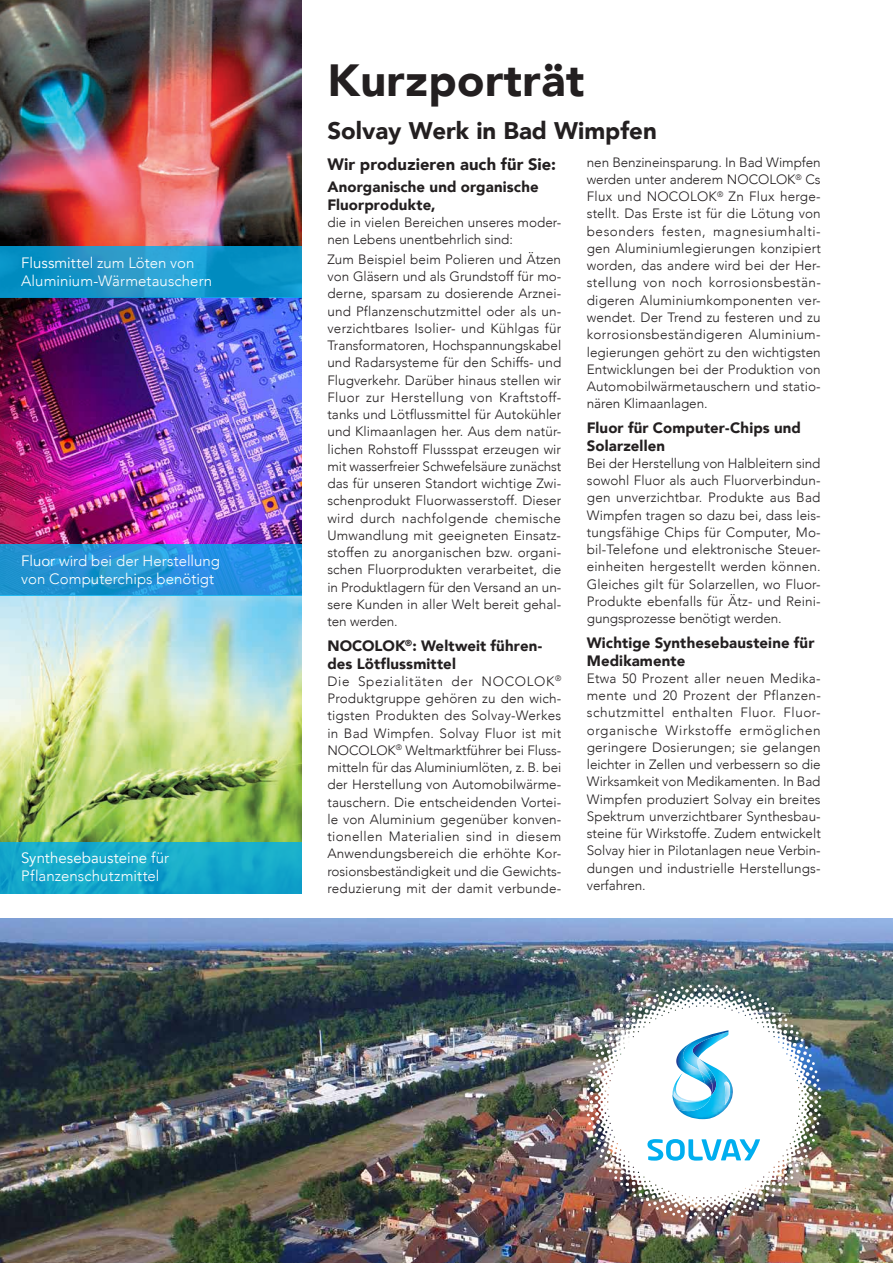
<style>
.page{position:relative;width:893px;height:1263px;background:#fff}
.page>*{position:absolute;margin:0;border:0;box-sizing:border-box;transform-origin:0 0}
.t1{font:900 45px "Avenir";letter-spacing:.01em;color:#231f20}
.t2{font:900 24px "Avenir";color:#231f20}
.t3{font:900 16.5px "Avenir";letter-spacing:.005em;color:#231f20}
.t4{font:900 15px/18px "Avenir";letter-spacing:.01em;color:#231f20}
.t5{font:300 15px/18px "Avenir";letter-spacing:.005em;color:#fff}
.t6{font:300 13.5px/17.2px "Avenir";color:#231f20;text-align:justify}
.s1{font-weight:400}
</style>
<div class="page">
<img style="left:0;top:918px;width:893px;height:345px">
<img style="left:0;top:0;width:302px;height:842px">
<svg style="left:0;top:544px;width:302px;height:51px;background:#2493da"></svg>
<svg style="left:0;top:842px;width:302px;height:51px;background:#15a8ca"></svg>
<svg style="left:0;top:247px;width:302px;height:51px;background:#1596c9"></svg>
<img style="left:586px;top:984px;width:235px;height:235px">
<svg style="left:647px;top:1139px;width:113px;height:22px"></svg>
<svg style="left:672px;top:1030px;width:62px;height:89px"></svg>
<img style="left:677px;top:1058px;width:57px;height:61px">
<img style="left:672px;top:1094px;width:39px;height:17px">
<img style="left:724px;top:1082px;width:8px;height:23px">
<p class="t5" style="left:21px;top:254px;width:192px"><span class="s1">Flussmittel</span> zum Löten von<br>Aluminium-Wärmetauschern</p>
<p class="t5" style="left:21px;top:551px;width:200px"><span class="s1">Fluor</span> wird bei der Herstellung von Computerchips benötigt</p>
<p class="t5" style="left:21px;top:849px;width:149px"><span class="s1">Synthesebausteine</span> für<br>Pflanzenschutzmittel</p>
<h1 class="t1" style="left:327px;top:42px;width:258px">Kurzporträt</h1>
<h2 class="t2" style="left:327px;top:110px;width:331px">Solvay Werk in Bad Wimpfen</h2>
<p class="t3" style="left:327px;top:150px;width:230px">Wir produzieren auch für Sie:</p>
<p class="t4" style="left:327px;top:177px;width:213px">Anorganische und organische<br>Fluorprodukte,</p>
<p class="t6" style="left:327px;top:214px;width:235px">die in vielen Bereichen unseres moder&shy;nen Lebens unentbehrlich sind:</p>
<p class="t6" style="left:327px;top:251px;width:235px">Zum Beispiel beim Polieren und Ätzen von Gläsern und als Grundstoff für mo&shy;derne, sparsam zu dosierende Arznei&shy;und Pflanzenschutzmittel oder als un&shy;verzichtbares Isolier- und Kühlgas für Transformatoren, Hochspannungskabel und Radarsysteme für den Schiffs- und Flugverkehr. Darüber hinaus stellen wir Fluor zur Herstellung von Kraftstoff&shy;tanks und Lötflussmittel für Autokühler und Klimaanlagen her. Aus dem natür&shy;lichen Rohstoff Flussspat erzeugen wir mit wasserfreier Schwefelsäure zunächst das für unseren Standort wichtige Zwi&shy;schenprodukt Fluorwasserstoff. Dieser wird durch nachfolgende chemische Umwandlung mit geeigneten Einsatz&shy;stoffen zu anorganischen bzw. organi&shy;schen Fluorprodukten verarbeitet, die in Produktlagern für den Versand an un&shy;sere Kunden in aller Welt bereit gehal&shy;ten werden.</p>
<p class="t4" style="left:327px;top:636px;width:216px">NOCOLOK<sup>®</sup>: Weltweit führen&shy;des Lötflussmittel</p>
<p class="t6" style="left:327px;top:672px;width:235px">Die Spezialitäten der NOCOLOK<sup>® </sup>Produktgruppe gehören zu den wich&shy;tigsten Produkten des Solvay-Werkes in Bad Wimpfen. Solvay Fluor ist mit NOCOLOK<sup>®</sup> Weltmarktführer bei Fluss&shy;mitteln für das Aluminiumlöten, z. B. bei der Herstellung von Automobilwärme&shy;tauschern. Die entscheidenden Vortei&shy;le von Aluminium gegenüber konven&shy;tionellen Materialien sind in diesem Anwendungsbereich die erhöhte Kor&shy;rosionsbeständigkeit und die Gewichts&shy;reduzierung mit der damit verbunde-</p>
<p class="t6" style="left:587px;top:153px;width:236px">nen Benzineinsparung. In Bad Wimpfen werden unter anderem NOCOLOK<sup>®</sup> Cs Flux und NOCOLOK<sup>®</sup> Zn Flux herge&shy;stellt. Das Erste ist für die Lötung von besonders festen, magnesiumhalti&shy;gen Aluminiumlegierungen konzipiert worden, das andere wird bei der Her&shy;stellung von noch korrosionsbestän&shy;digeren Aluminiumkomponenten ver&shy;wendet. Der Trend zu festeren und zu korrosionsbeständigeren Aluminium&shy;legierungen gehört zu den wichtigsten Entwicklungen bei der Produktion von Automobilwärmetauschern und statio&shy;nären Klimaanlagen.</p>
<p class="t4" style="left:587px;top:418px;width:216px">Fluor für Computer-Chips und<br>Solarzellen</p>
<p class="t6" style="left:587px;top:455px;width:235px">Bei der Herstellung von Halbleitern sind sowohl Fluor als auch Fluorverbindun&shy;gen unverzichtbar. Produkte aus Bad Wimpfen tragen so dazu bei, dass leis&shy;tungsfähige Chips für Computer, Mo&shy;bil-Telefone und elektronische Steuer&shy;einheiten hergestellt werden können.<br>Gleiches gilt für Solarzellen, wo Fluor-Produkte ebenfalls für Ätz- und Reini&shy;gungsprozesse benötigt werden.</p>
<p class="t4" style="left:587px;top:633px;width:229px">Wichtige Synthesebausteine für<br>Medikamente</p>
<p class="t6" style="left:587px;top:669px;width:236px">Etwa 50 Prozent aller neuen Medika&shy;mente und 20 Prozent der Pflanzen&shy;schutzmittel enthalten Fluor. Fluor&shy;organische Wirkstoffe ermöglichen geringere Dosierungen; sie gelangen leichter in Zellen und verbessern so die Wirksamkeit von Medikamenten. In Bad Wimpfen produziert Solvay ein breites Spektrum unverzichtbarer Synthesbau&shy;steine für Wirkstoffe. Zudem entwickelt Solvay hier in Pilotanlagen neue Verbin&shy;dungen und industrielle Herstellungs&shy;verfahren.</p>
</div>
